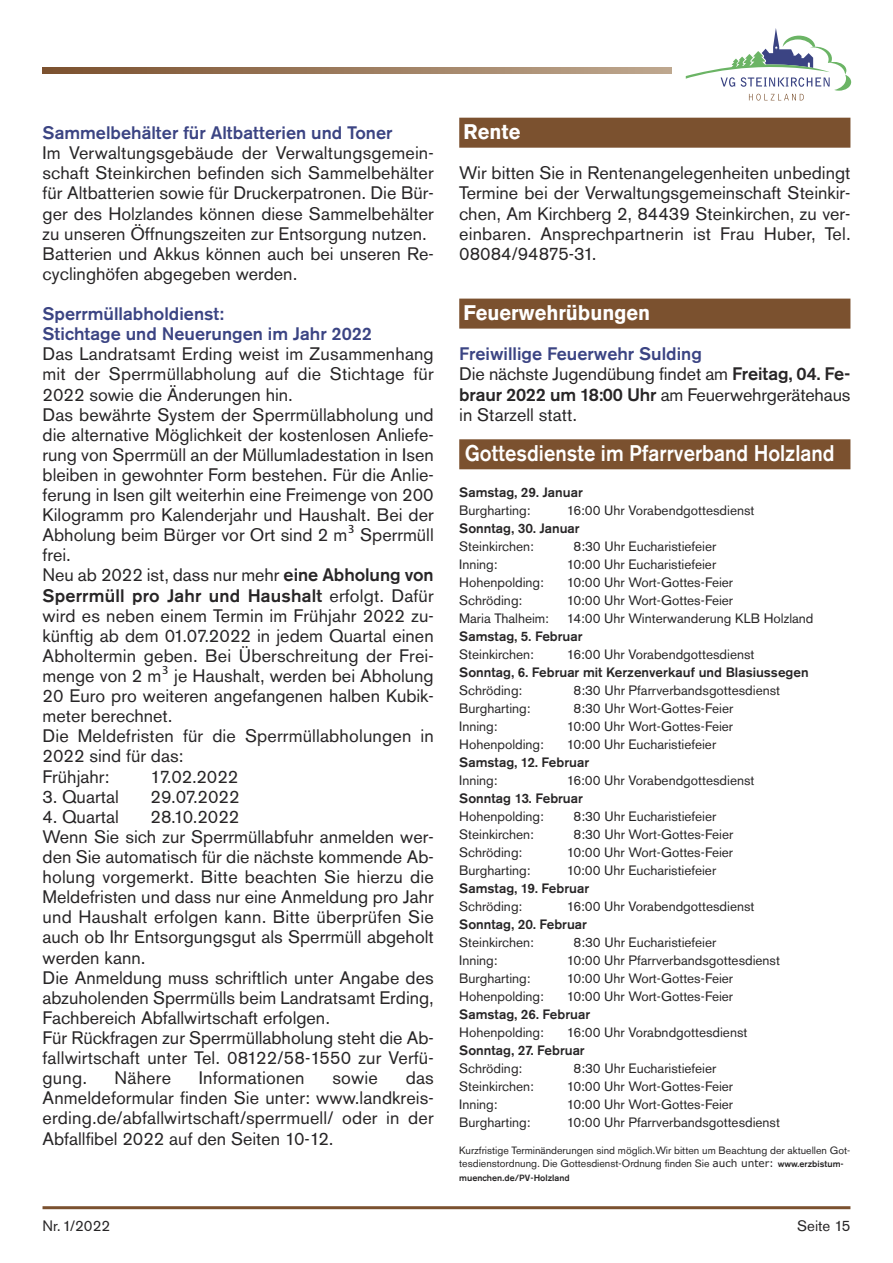
<style>
.page{position:relative;width:893px;height:1263px;background:#fff}
.page>*{position:absolute;margin:0;border:0;box-sizing:border-box;transform-origin:0 0}
.t1{font:500 22.5px "Akzidenz Grotesk BQ";color:#fff;scale:.9 1}
.t2{font:700 21px "Akzidenz Grotesk BQ";color:#fff;scale:.95 1}
.t3{font:18px/20.1px "Akzidenz Grotesk BQ";color:#272526}
.t4{font:500 18px/20.1px "Akzidenz Grotesk BQ";color:#3b4483}
.t5{font:15px "Akzidenz Grotesk BQ";color:#272526}
.t6{font:13.5px "Akzidenz Grotesk BQ";color:#272526}
.t7{font:500 13.5px "Akzidenz Grotesk BQ";color:#272526}
.t8{font:10.5px/13.5px "Akzidenz Grotesk BQ";color:#272526}
.t9{font:500 9px "Akzidenz Grotesk BQ";color:#272526}
.s1{font-family:"Lucida Grande"}
.s2{font-weight:500}
.s3{font-weight:500;color:#3b4483}
.s4{font-family:"Verdana"}
.s5{font-weight:500;font-size:9px}
</style>
<div class="page">
<svg style="left:686px;top:28px;width:165px;height:73px"></svg>
<hr style="left:43px;top:1206px;width:807px;height:3px;background:#7b512f">
<svg style="left:43px;top:67px;width:629px;height:6px;background:#9c7c5e"></svg>
<div style="left:459px;top:118px;width:391px;height:30px;background:#7b512f"></div>
<div style="left:459px;top:299px;width:391px;height:30px;background:#7b512f"></div>
<div style="left:459px;top:439px;width:391px;height:30px;background:#7b512f"></div>
<p class="t4" style="left:43px;top:123px;width:351px">Sammelbehälter für Altbatterien und Toner</p>
<p class="t3" style="left:43px;top:143px;width:393px">Im Verwaltungsgebäude der Verwaltungs gemein - schaft Steinkirchen befinden sich Sammelbehälter für Altbatterien sowie für Druckerpatronen. Die Bür&shy;ger des Holzlandes können diese Sammelbehälter zu unseren Öffnungszeiten zur Entsorgung nutzen.<br>Batterien und Akkus können auch bei unseren Re&shy;cyclinghöfen abgegeben werden.</p>
<p class="t4" style="left:43px;top:303px;width:331px">Sperrmüllabholdienst:<br>Stichtage und Neuerungen im Jahr 2022</p>
<p class="t3" style="left:43px;top:344px;width:393px">Das Landratsamt Erding weist im Zusammenhang mit der Sperrmüllabholung auf die Stichtage für 2022 sowie die Änderungen hin.<br>Das bewährte System der Sperrmüllabholung und die alternative Möglichkeit der kostenlosen Anliefe&shy;rung von Sperrmüll an der Müllumladestation in Isen bleiben in gewohnter Form bestehen. Für die Anlie&shy;ferung in Isen gilt weiterhin eine Freimenge von 200<br>Kilogramm pro Kalenderjahr und Haushalt. Bei der Abholung beim Bürger vor Ort sind 2 m<span class="s1">³</span> Sperrmüll frei.<br>Neu ab 2022 ist, dass nur mehr <span class="s2">eine Abholung von Sperrmüll pro Jahr und Haushalt</span> erfolgt. Dafür wird es neben einem Termin im Frühjahr 2022 zu&shy;künftig ab dem 01.07.2022 in jedem Quartal einen Abholtermin geben. Bei Überschreitung der Frei&shy;menge von 2 m<span class="s1">³</span> je Haushalt, werden bei Abholung 20 Euro pro weiteren angefangenen halben Kubik&shy;meter berechnet.<br>Die Meldefristen für die Sperrmüllabholungen in 2022 sind für das:<br>Frühjahr:</p>
<p class="t3" style="left:151px;top:766px;width:89px">17.02.2022</p>
<p class="t3" style="left:43px;top:787px;width:78px">3. Quartal</p>
<p class="t3" style="left:151px;top:787px;width:91px">29.07.2022</p>
<p class="t3" style="left:43px;top:807px;width:78px">4. Quartal</p>
<p class="t3" style="left:43px;top:807px;width:393px;text-indent:108px">28.10.2022<br>Wenn Sie sich zur Sperrmüllabfuhr anmelden wer&shy;den Sie automatisch für die nächste kommende Ab&shy;holung vorgemerkt. Bitte beachten Sie hierzu die Meldefristen und dass nur eine Anmeldung pro Jahr und Haushalt erfolgen kann. Bitte überprüfen Sie auch ob Ihr Entsorgungsgut als Sperrmüll abgeholt werden kann.<br>Die Anmeldung muss schriftlich unter Angabe des abzuholenden Sperrmülls beim Landratsamt Erding, Fachbereich Abfallwirtschaft erfolgen.<br>Für Rückfragen zur Sperrmüllabholung steht die Ab&shy;fallwirtschaft unter Tel. 08122/58-1550 zur Verfü&shy;gung.</p>
<p class="t3" style="left:43px;top:1068px;width:393px;text-align:justify;text-indent:363px">das Anmeldeformular finden Sie unter: www.landkreis&shy;erding.de/abfallwirtschaft/sperrmuell/ oder in der Abfallfibel 2022 auf den Seiten 10-12.</p>
<p class="t3" style="left:115px;top:1068px;width:58px">Nähere</p>
<p class="t3" style="left:199px;top:1068px;width:107px">Informationen</p>
<p class="t3" style="left:332px;top:1068px;width:47px">sowie</p>
<p class="t2" style="left:464px;top:120px;width:61px">Rente</p>
<p class="t3" style="left:459px;top:163px;width:393px;text-align:justify">Wir bitten Sie in Rentenangelegenheiten unbedingt Termine bei der Verwaltungsgemeinschaft Steinkir&shy;chen, Am Kirchberg 2, 84439 Steinkirchen, zu ver&shy;einbaren. Ansprechpartnerin ist Frau Huber, Tel.<br>08084/94875-31.</p>
<p class="t2" style="left:464px;top:301px;width:198px">Feuerwehrübungen</p>
<p class="t3" style="left:459px;top:344px;width:393px"><span class="s3">Freiwillige Feuerwehr Sulding<br></span>Die nächste Jugendübung findet am <span class="s2">Freitag, 04. Fe&shy;braur 2022 um 18:00 Uhr</span> am Feuerwehrgerätehaus in Starzell statt.</p>
<p class="t1" style="left:465px;top:441px;width:412px">Gottesdienste im Pfarrverband Holzland</p>
<p class="t7" style="left:459px;top:485px;width:125px">Samstag, 29. Januar</p>
<p class="t6" style="left:459px;top:503px;width:73px">Burgharting:</p>
<p class="t6" style="left:567px;top:503px;width:189px">16:00 Uhr Vorabendgottesdienst</p>
<p class="t7" style="left:459px;top:521px;width:122px">Sonntag, 30. Januar</p>
<p class="t6" style="left:459px;top:539px;width:76px">Steinkirchen:</p>
<p class="t6" style="left:573px;top:539px;width:144px">8:30 Uhr Eucharistiefeier</p>
<p class="t6" style="left:459px;top:557px;width:40px">Inning:</p>
<p class="t6" style="left:567px;top:557px;width:151px">10:00 Uhr Eucharistiefeier</p>
<p class="t6" style="left:459px;top:575px;width:86px">Hohenpolding:</p>
<p class="t6" style="left:567px;top:575px;width:168px">10:00 Uhr Wort-Gottes-Feier</p>
<p class="t6" style="left:459px;top:593px;width:65px">Schröding:</p>
<p class="t6" style="left:567px;top:593px;width:168px">10:00 Uhr Wort-Gottes-Feier</p>
<p class="t6" style="left:459px;top:611px;width:91px">Maria Thalheim:</p>
<p class="t6" style="left:567px;top:611px;width:248px">14:00 Uhr Winterwanderung KLB Holzland</p>
<p class="t7" style="left:459px;top:629px;width:125px">Samstag, 5. Februar</p>
<p class="t6" style="left:459px;top:647px;width:76px">Steinkirchen:</p>
<p class="t6" style="left:567px;top:647px;width:189px">16:00 Uhr Vorabendgottesdienst</p>
<p class="t7" style="left:459px;top:665px;width:351px">Sonntag, 6. Februar mit Kerzenverkauf und Blasiussegen</p>
<p class="t6" style="left:459px;top:683px;width:65px">Schröding:</p>
<p class="t6" style="left:573px;top:683px;width:208px">8:30 Uhr Pfarrverbandsgottesdienst</p>
<p class="t6" style="left:459px;top:701px;width:73px">Burgharting:</p>
<p class="t6" style="left:573px;top:701px;width:161px">8:30 Uhr Wort-Gottes-Feier</p>
<p class="t6" style="left:459px;top:719px;width:40px">Inning:</p>
<p class="t6" style="left:567px;top:719px;width:168px">10:00 Uhr Wort-Gottes-Feier</p>
<p class="t6" style="left:459px;top:737px;width:86px">Hohenpolding:</p>
<p class="t6" style="left:567px;top:737px;width:151px">10:00 Uhr Eucharistiefeier</p>
<p class="t7" style="left:459px;top:755px;width:131px">Samstag, 12. Februar</p>
<p class="t6" style="left:459px;top:773px;width:40px">Inning:</p>
<p class="t6" style="left:567px;top:773px;width:189px">16:00 Uhr Vorabendgottesdienst</p>
<p class="t7" style="left:459px;top:791px;width:125px">Sonntag 13. Februar</p>
<p class="t6" style="left:459px;top:809px;width:86px">Hohenpolding:</p>
<p class="t6" style="left:573px;top:809px;width:144px">8:30 Uhr Eucharistiefeier</p>
<p class="t6" style="left:459px;top:827px;width:76px">Steinkirchen:</p>
<p class="t6" style="left:573px;top:827px;width:161px">8:30 Uhr Wort-Gottes-Feier</p>
<p class="t6" style="left:459px;top:845px;width:65px">Schröding:</p>
<p class="t6" style="left:567px;top:845px;width:168px">10:00 Uhr Wort-Gottes-Feier</p>
<p class="t6" style="left:459px;top:863px;width:73px">Burgharting:</p>
<p class="t6" style="left:567px;top:863px;width:151px">10:00 Uhr Eucharistiefeier</p>
<p class="t7" style="left:459px;top:881px;width:131px">Samstag, 19. Februar</p>
<p class="t6" style="left:459px;top:899px;width:65px">Schröding:</p>
<p class="t6" style="left:567px;top:899px;width:189px">16:00 Uhr Vorabendgottesdienst</p>
<p class="t7" style="left:459px;top:917px;width:129px">Sonntag, 20. Februar</p>
<p class="t6" style="left:459px;top:935px;width:76px">Steinkirchen:</p>
<p class="t6" style="left:573px;top:935px;width:144px">8:30 Uhr Eucharistiefeier</p>
<p class="t6" style="left:459px;top:953px;width:40px">Inning:</p>
<p class="t6" style="left:567px;top:953px;width:215px">10:00 Uhr Pfarrverbandsgottesdienst</p>
<p class="t6" style="left:459px;top:971px;width:73px">Burgharting:</p>
<p class="t6" style="left:567px;top:971px;width:168px">10:00 Uhr Wort-Gottes-Feier</p>
<p class="t6" style="left:459px;top:989px;width:86px">Hohenpolding:</p>
<p class="t6" style="left:567px;top:989px;width:168px">10:00 Uhr Wort-Gottes-Feier</p>
<p class="t7" style="left:459px;top:1007px;width:132px">Samstag, 26. Februar</p>
<p class="t6" style="left:459px;top:1025px;width:86px">Hohenpolding:</p>
<p class="t6" style="left:567px;top:1025px;width:182px">16:00 Uhr Vorabndgottesdienst</p>
<p class="t7" style="left:459px;top:1043px;width:127px">Sonntag, 27. Februar</p>
<p class="t6" style="left:459px;top:1061px;width:65px">Schröding:</p>
<p class="t6" style="left:573px;top:1061px;width:144px">8:30 Uhr Eucharistiefeier</p>
<p class="t6" style="left:459px;top:1079px;width:76px">Steinkirchen:</p>
<p class="t6" style="left:567px;top:1079px;width:168px">10:00 Uhr Wort-Gottes-Feier</p>
<p class="t6" style="left:459px;top:1097px;width:40px">Inning:</p>
<p class="t6" style="left:567px;top:1097px;width:168px">10:00 Uhr Wort-Gottes-Feier</p>
<p class="t6" style="left:459px;top:1115px;width:73px">Burgharting:</p>
<p class="t6" style="left:567px;top:1115px;width:215px">10:00 Uhr Pfarrverbandsgottesdienst</p>
<p class="t8" style="left:459px;top:1144px;width:392px">Kurzfristige Terminänderungen sind möglich.Wir bitten um Beachtung der aktuellen Got&shy;tesdienstordnung. Die Gottesdienst-Ordnung finden Sie <span class="s4">auch unter:</span> <span class="s5">www.erzbistum-</span></p>
<p class="t9" style="left:459px;top:1173px;width:112px">muenchen.de/PV-Holzland</p>
<p class="t5" style="left:43px;top:1217px;width:69px">Nr. 1/2022</p>
<p class="t5" style="left:797px;top:1217px;width:55px">Seite 15</p>
</div>
